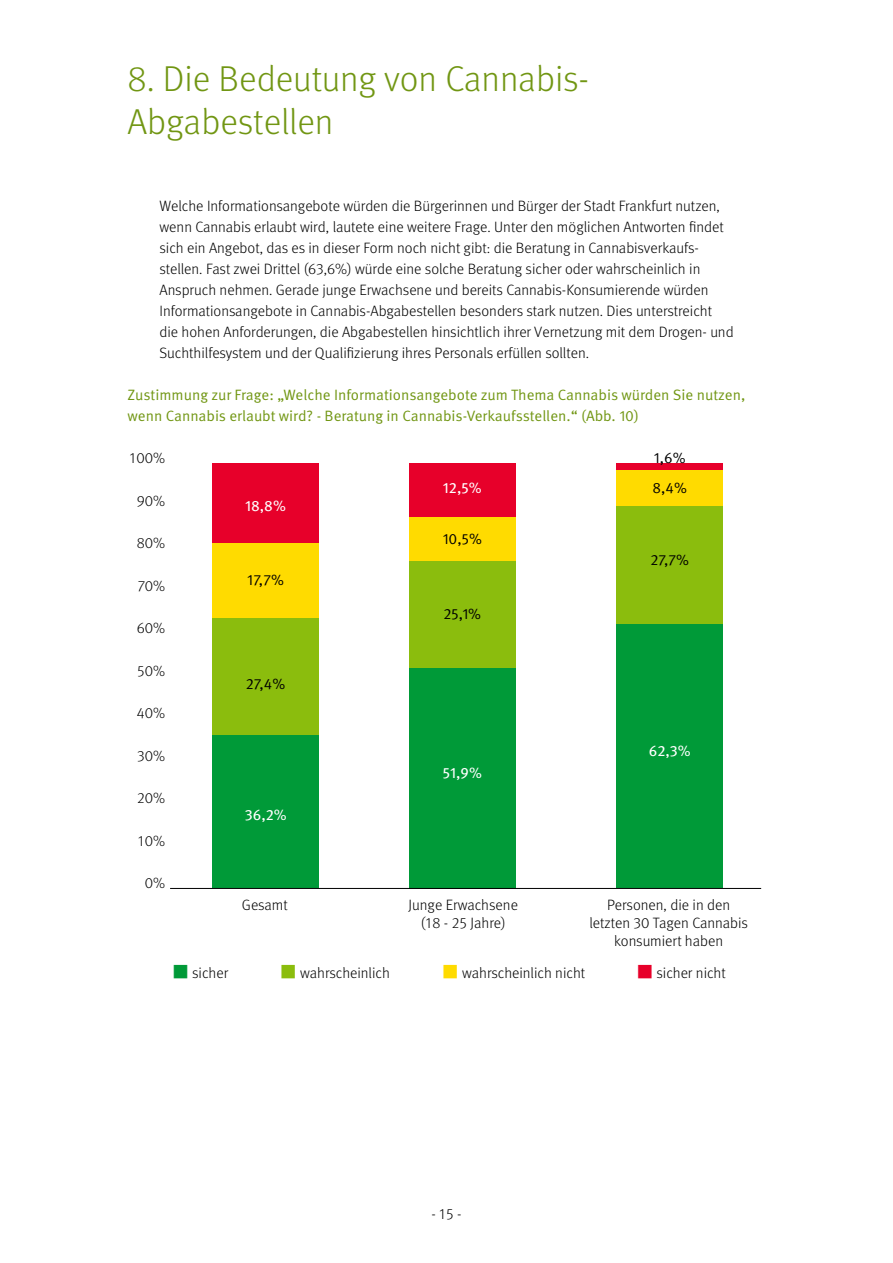
<style>
.page{position:relative;width:893px;height:1263px;background:#fff}
.page>*{position:absolute;margin:0;border:0;box-sizing:border-box;transform-origin:0 0}
.überschrift_1{font:300 36px/43.2px "Meta Pro";letter-spacing:-.005em;color:#719613}
.text{font:300 15px/21px "Meta Pro";color:#000;text-align:center}
.tabelle_überschrift{font:15px/21px "Meta Pro Norm";color:#719613}
.t1{font:15px "Meta Pro Norm";color:#000}
.t2{font:15px "Meta Pro";color:#fff}
.s1{font-size:18px;color:#009a38}
.s2{font-size:18px;color:#8bbd0d}
.s3{font-size:18px;color:#ffdb00}
.s4{font-size:18px;color:#e7002a}
</style>
<div class="page">
<div style="left:213px;top:734px;width:106px;height:154px;background:#009a38"></div>
<div style="left:213px;top:618px;width:106px;height:116px;background:#8bbd0d"></div>
<div style="left:212px;top:543px;width:107px;height:75px;background:#ffdb00"></div>
<div style="left:213px;top:463px;width:106px;height:80px;background:#e7002a"></div>
<div style="left:409px;top:668px;width:106px;height:220px;background:#009a38"></div>
<div style="left:409px;top:561px;width:106px;height:107px;background:#8bbd0d"></div>
<div style="left:409px;top:516px;width:106px;height:45px;background:#ffdb00"></div>
<div style="left:409px;top:463px;width:106px;height:53px;background:#e7002a"></div>
<div style="left:617px;top:623px;width:106px;height:265px;background:#009a38"></div>
<div style="left:617px;top:506px;width:106px;height:117px;background:#8bbd0d"></div>
<div style="left:617px;top:470px;width:106px;height:36px;background:#ffdb00"></div>
<div style="left:617px;top:463px;width:106px;height:7px;background:#e7002a"></div>
<hr style="left:170px;top:888px;width:591px;height:1px;background:#000">
<p class="überschrift_1" style="left:128px;top:55px;width:463px">8. Die Bedeutung von Cannabis-<br>Abgabestellen</p>
<p class="text" style="left:159px;top:194px;width:576px;text-align:left">Welche Informationsangebote würden die Bürgerinnen und Bürger der Stadt Frankfurt nutzen, wenn Cannabis erlaubt wird, lautete eine weitere Frage. Unter den möglichen Antworten findet sich ein Angebot, das es in dieser Form noch nicht gibt: die Beratung in Cannabisverkaufs&shy;stellen. Fast zwei Drittel (63,6%) würde eine solche Beratung sicher oder wahrscheinlich in Anspruch nehmen. Gerade junge Erwachsene und bereits Cannabis-Konsumierende würden Informationsangebote in Cannabis-Abgabestellen besonders stark nutzen. Dies unterstreicht die hohen Anforderungen, die Abgabestellen hinsichtlich ihrer Vernetzung mit dem Drogen- und Suchthilfesystem und der Qualifizierung ihres Personals erfüllen sollten.</p>
<p class="tabelle_überschrift" style="left:128px;top:383px;width:619px">Zustimmung zur Frage: „Welche Informationsangebote zum Thema Cannabis würden Sie nutzen, wenn Cannabis erlaubt wird? - Beratung in Cannabis-Verkaufsstellen.“ (Abb. 10)</p>
<p class="text" style="left:129px;top:447px;width:37px">100%</p>
<p class="text" style="left:137px;top:489px;width:30px">90%</p>
<p class="text" style="left:137px;top:532px;width:30px">80%</p>
<p class="text" style="left:138px;top:574px;width:29px">70%</p>
<p class="text" style="left:137px;top:617px;width:30px">60%</p>
<p class="text" style="left:137px;top:659px;width:29px">50%</p>
<p class="text" style="left:137px;top:702px;width:30px">40%</p>
<p class="text" style="left:137px;top:744px;width:30px">30%</p>
<p class="text" style="left:137px;top:787px;width:30px">20%</p>
<p class="text" style="left:138px;top:829px;width:29px">10%</p>
<p class="t2" style="left:245px;top:494px;width:42px">18,8%</p>
<p class="t1" style="left:247px;top:569px;width:38px">17,7%</p>
<p class="t1" style="left:246px;top:672px;width:41px">27,4%</p>
<p class="t2" style="left:245px;top:804px;width:44px">36,2%</p>
<p class="t2" style="left:443px;top:476px;width:40px">12,5%</p>
<p class="t1" style="left:443px;top:527px;width:41px">10,5%</p>
<p class="t1" style="left:443px;top:602px;width:39px">25,1%</p>
<p class="t2" style="left:443px;top:761px;width:41px">51,9%</p>
<p class="t1" style="left:654px;top:446px;width:33px">1,6%</p>
<p class="t1" style="left:653px;top:476px;width:36px">8,4%</p>
<p class="t1" style="left:650px;top:548px;width:40px">27,7%</p>
<p class="t2" style="left:649px;top:739px;width:44px">62,3%</p>
<p class="text" style="left:145px;top:872px;width:22px">0%</p>
<p class="text" style="left:242px;top:893px;width:47px">Gesamt</p>
<p class="text" style="left:409px;top:895px;width:111px;line-height:18px">Junge Erwachsene (18 - 25 Jahre)</p>
<p class="text" style="left:589px;top:895px;width:160px;line-height:18px">Personen, die in den letzten 30 Tagen Cannabis konsumiert haben</p>
<p class="text" style="left:173px;top:961px;width:57px"><span class="s1">■</span> sicher</p>
<p class="text" style="left:281px;top:961px;width:110px"><span class="s2">■</span> wahrscheinlich</p>
<p class="text" style="left:443px;top:961px;width:144px"><span class="s3">■</span> wahrscheinlich nicht</p>
<p class="text" style="left:637px;top:961px;width:90px"><span class="s4">■</span> sicher nicht</p>
<p class="text" style="left:431px;top:1202px;width:32px">- 15 -</p>
</div>
